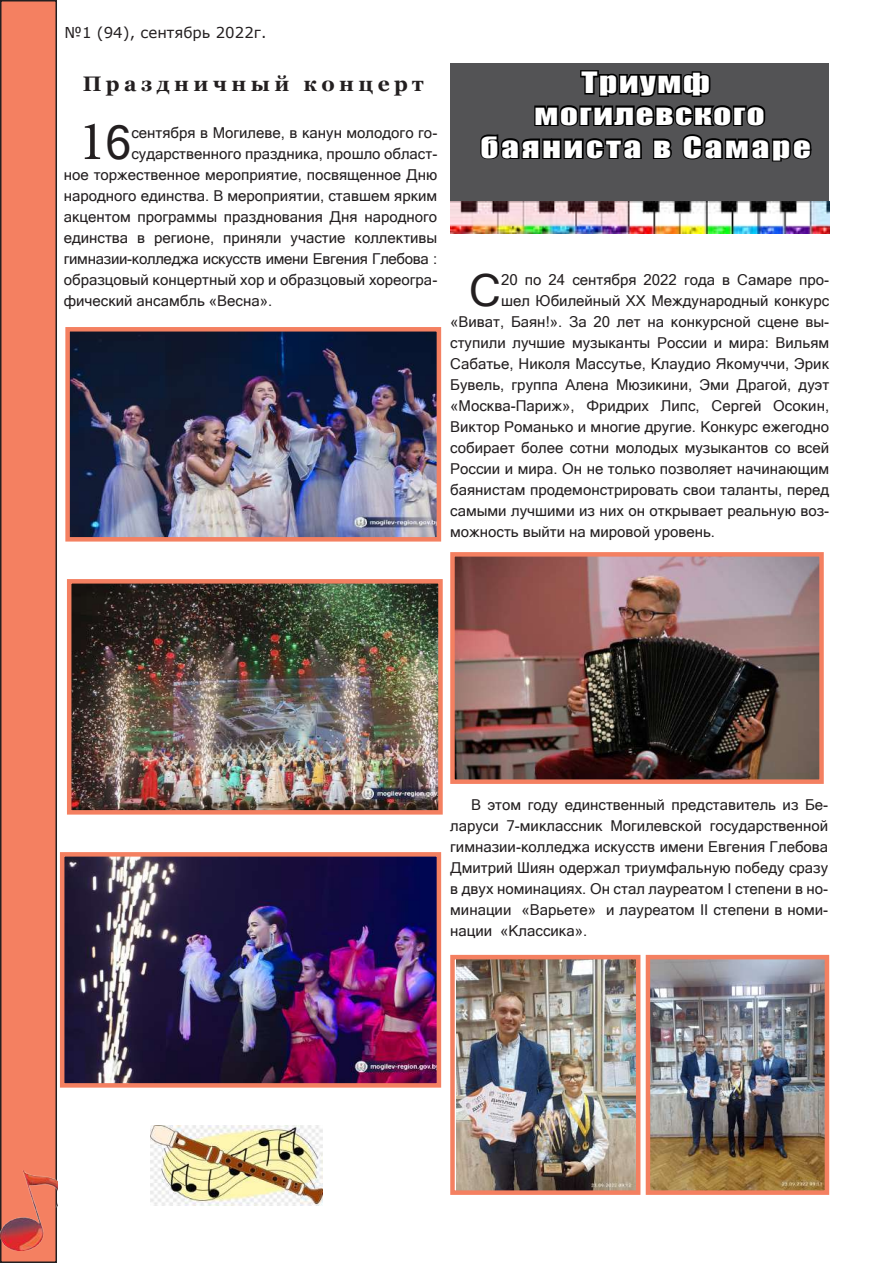
<style>
.page{position:relative;width:893px;height:1263px;background:#fff}
.page>*{position:absolute;margin:0;border:0;box-sizing:border-box;transform-origin:0 0}
.t1{font:55.8px "Minion Pro";color:#231f20}
.t2{font:44.4px "Microsoft Sans Serif";color:#231f20}
.t3{font:27px/32.2px "Impact";letter-spacing:.05em;color:#fff;text-align:center;scale:1.29 1}
.t4{font:700 21px "Georgia";letter-spacing:.21em;color:#231f20}
.t5{font:15px/21px "Microsoft Sans Serif";color:#231f20;text-align:justify}
.t6{font:15px "Microsoft Sans Serif";letter-spacing:-.02em;color:#231f20}
.t7{font:15px "MS Reference Sans Serif";color:#231f20}
.s1{font-family:"Microsoft Sans Serif";font-size:46.5px}
</style>
<div class="page">
<div style="left:1px;top:1px;width:55px;height:1261px;background:#f48061"></div>
<div style="left:0;top:0;width:57px;height:1263px;border:2px solid #231f20"></div>
<img style="left:0;top:1170px;width:57px;height:80px">
<img style="left:70px;top:332px;width:366px;height:205px">
<div style="left:65px;top:327px;width:376px;height:215px;border:4px solid #f48061"></div>
<img style="left:72px;top:584px;width:366px;height:225px">
<div style="left:67px;top:579px;width:376px;height:235px;border:4px solid #f48061"></div>
<img style="left:65px;top:857px;width:371px;height:226px">
<div style="left:60px;top:852px;width:381px;height:236px;border:4px solid #f48061"></div>
<div style="left:450px;top:64px;width:379px;height:137px;background:#535355"></div>
<svg style="left:478px;top:63px;width:335px;height:99px"></svg>
<img style="left:450px;top:202px;width:379px;height:31px">
<img style="left:455px;top:557px;width:364px;height:222px">
<div style="left:450px;top:552px;width:374px;height:232px;border:4px solid #f48061"></div>
<img style="left:457px;top:960px;width:178px;height:230px">
<div style="left:450px;top:955px;width:190px;height:240px;border:4px solid #f48061"></div>
<img style="left:651px;top:960px;width:173px;height:230px">
<div style="left:646px;top:955px;width:183px;height:240px;border:4px solid #f48061"></div>
<img style="left:150px;top:1125px;width:173px;height:81px">
<p class="t7" style="left:65px;top:23px;width:203px">№1 (94), сентябрь 2022г.</p>
<h3 class="t4" style="left:83px;top:70px;width:343px">Праздничный концерт</h3>
<h1 class="t1" style="left:79px;top:104px;width:54px">1<span class="s1">6</span></h1>
<p class="t5" style="left:131px;top:122px;width:307px">сентября в Могилеве, в канун молодого го-</p>
<p class="t5" style="left:131px;top:143px;width:307px">сударственного праздника, прошло област-</p>
<p class="t5" style="left:64px;top:164px;width:375px">ное торжественное мероприятие, посвященное Дню</p>
<p class="t5" style="left:64px;top:185px;width:375px">народного единства. В мероприятии, ставшем ярким</p>
<p class="t5" style="left:64px;top:206px;width:375px">акцентом программы празднования Дня народного</p>
<p class="t5" style="left:64px;top:227px;width:375px">единства в регионе, приняли участие коллективы</p>
<p class="t6" style="left:64px;top:249px;width:375px">гимназии-колледжа искусств имени Евгения Глебова :</p>
<p class="t5" style="left:64px;top:269px;width:375px">образцовый концертный хор и образцовый хореогра-</p>
<p class="t5" style="left:64px;top:290px;width:210px">фический ансамбль «Весна».</p>
<h3 class="t3" style="left:481px;top:66px;width:257px">Триумф могилевского баяниста в Самаре</h3>
<h2 class="t2" style="left:469px;top:261px;width:34px">С</h2>
<p class="t5" style="left:501px;top:269px;width:329px">20 по 24 сентября 2022 года в Самаре про-</p>
<p class="t5" style="left:501px;top:290px;width:329px">шел Юбилейный XX Международный конкурс</p>
<p class="t5" style="left:450px;top:311px;width:380px">«Виват, Баян!». За 20 лет на конкурсной сцене вы-</p>
<p class="t5" style="left:450px;top:332px;width:380px">ступили лучшие музыканты России и мира: Вильям</p>
<p class="t5" style="left:450px;top:353px;width:380px">Сабатье, Николя Массутье, Клаудио Якомуччи, Эрик</p>
<p class="t5" style="left:450px;top:374px;width:380px">Бувель, группа Алена Мюзикини, Эми Драгой, дуэт</p>
<p class="t5" style="left:450px;top:395px;width:380px">«Москва-Париж», Фридрих Липс, Сергей Осокин,</p>
<p class="t5" style="left:450px;top:416px;width:380px">Виктор Романько и многие другие. Конкурс ежегодно</p>
<p class="t5" style="left:450px;top:437px;width:380px">собирает более сотни молодых музыкантов со всей</p>
<p class="t5" style="left:450px;top:458px;width:380px">России и мира. Он не только позволяет начинающим</p>
<p class="t5" style="left:450px;top:479px;width:380px">баянистам продемонстрировать свои таланты, перед</p>
<p class="t5" style="left:450px;top:500px;width:380px">самыми лучшими из них он открывает реальную воз-</p>
<p class="t5" style="left:450px;top:521px;width:266px">можность выйти на мировой уровень.</p>
<p class="t5" style="left:450px;top:794px;width:379px;text-indent:21px">В этом году единственный представитель из Бе&shy;ларуси 7-миклассник Могилевской государственной гимназии-колледжа искусств имени Евгения Глебова Дмитрий Шиян одержал триумфальную победу сразу в двух номинациях. Он стал лауреатом I степени в но&shy;минации «Варьете» и лауреатом II степени в номи&shy;нации «Классика».</p>
</div>
